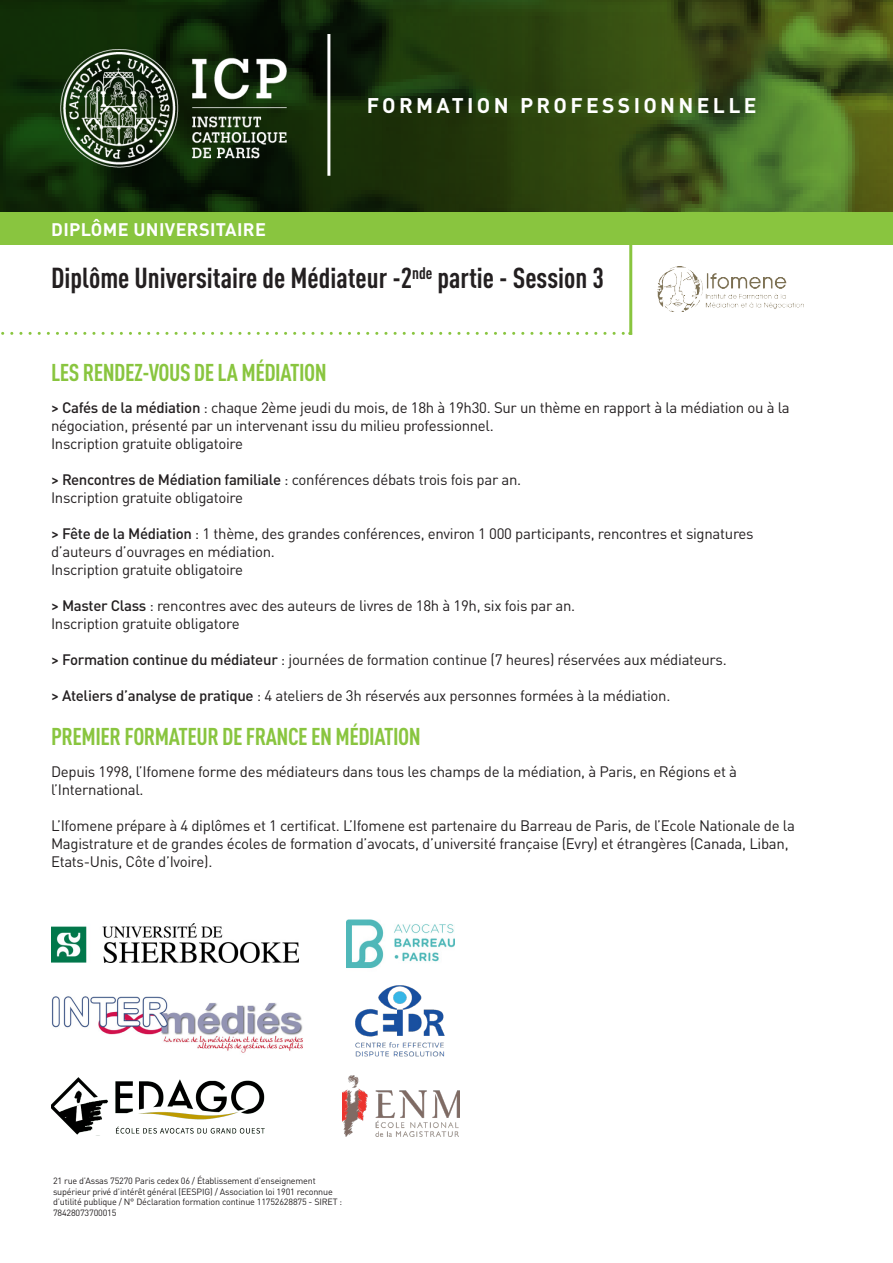
<style>
.page{position:relative;width:893px;height:1263px;background:#fff}
.page>*{position:absolute;margin:0;border:0;box-sizing:border-box;transform-origin:0 0}
.FC_titre_formation{font:700 condensed 28.5px "DINOT";color:#231f20}
.Les_Plus{font:700 condensed 24px "DINOT";letter-spacing:-.02em;color:#89c53f}
.t1{font:700 21px "DINOT";letter-spacing:.16em;color:#fff}
.t2{font:700 18px "DINOT";letter-spacing:.02em;color:#fff}
.Les_Plus-2{font:15px/18px "DINOT";letter-spacing:-.02em;color:#231f20}
.Les_Plus-3{font:9px/10.8px "DINOT";letter-spacing:-.02em;color:#231f20}
.s1{font-weight:500}
</style>
<div class="page">
<img style="left:0;top:0;width:893px;height:213px">
<div style="left:0;top:213px;width:893px;height:32px;background:#89c53f"></div>
<img style="left:61px;top:50px;width:225px;height:117px">
<hr style="left:327px;top:34px;width:3px;height:142px;background:#fff">
<hr style="left:629px;top:219px;width:3px;height:116px;background:#89c53f">
<svg style="left:1px;top:332px;width:629px;height:3px"></svg>
<img style="left:347px;top:919px;width:108px;height:67px">
<img style="left:51px;top:996px;width:252px;height:57px">
<img style="left:355px;top:986px;width:90px;height:71px">
<img style="left:51px;top:1077px;width:214px;height:59px">
<img style="left:342px;top:1076px;width:117px;height:60px">
<img style="left:52px;top:923px;width:247px;height:40px">
<img style="left:657px;top:266px;width:147px;height:46px">
<p class="t2" style="left:51px;top:218px;width:216px">DIPLÔME UNIVERSITAIRE</p>
<p class="t1" style="left:367px;top:92px;width:391px">FORMATION PROFESSIONNELLE</p>
<p class="FC_titre_formation" style="left:51px;top:261px;width:554px">Diplôme Universitaire de Médiateur -2<sup>nde</sup> partie - Session 3</p>
<p class="Les_Plus" style="left:51px;top:358px;width:277px">LES RENDEZ-VOUS DE LA MÉDIATION</p>
<p class="Les_Plus-2" style="left:51px;top:399px;width:740px"><span class="s1">&gt; Cafés de la médiation</span> : chaque 2ème jeudi du mois, de 18h à 19h30. Sur un thème en rapport à la médiation ou à la négociation, présenté par un intervenant issu du milieu professionnel.</p>
<p class="Les_Plus-2" style="left:51px;top:435px;width:194px">Inscription gratuite obligatoire</p>
<p class="Les_Plus-2" style="left:51px;top:471px;width:472px"><span class="s1">&gt; Rencontres de Médiation familiale</span> : conférences débats trois fois par an.</p>
<p class="Les_Plus-2" style="left:51px;top:489px;width:194px">Inscription gratuite obligatoire</p>
<p class="Les_Plus-2" style="left:51px;top:525px;width:704px"><span class="s1">&gt; Fête de la Médiation</span> : 1 thème, des grandes conférences, environ 1 000 participants, rencontres et signatures d’auteurs d’ouvrages en médiation.</p>
<p class="Les_Plus-2" style="left:51px;top:561px;width:194px">Inscription gratuite obligatoire</p>
<p class="Les_Plus-2" style="left:51px;top:597px;width:526px"><span class="s1">&gt; Master Class</span> : rencontres avec des auteurs de livres de 18h à 19h, six fois par an.</p>
<p class="Les_Plus-2" style="left:51px;top:615px;width:190px">Inscription gratuite obligatore</p>
<p class="Les_Plus-2" style="left:51px;top:651px;width:677px"><span class="s1">&gt; Formation continue du médiateur</span> : journées de formation continue (7 heures) réservées aux médiateurs.</p>
<p class="Les_Plus-2" style="left:51px;top:687px;width:621px"><span class="s1">&gt; Ateliers d’analyse de pratique</span> : 4 ateliers de 3h réservés aux personnes formées à la médiation.</p>
<p class="Les_Plus" style="left:51px;top:721px;width:371px">PREMIER FORMATEUR DE FRANCE EN MÉDIATION</p>
<p class="Les_Plus-2" style="left:51px;top:762px;width:688px">Depuis 1998, l’Ifomene forme des médiateurs dans tous les champs de la médiation, à Paris, en Régions et à l’International.</p>
<p class="Les_Plus-2" style="left:51px;top:816px;width:745px">L’Ifomene prépare à 4 diplômes et 1 certificat. L’Ifomene est partenaire du Barreau de Paris, de l’Ecole Nationale de la<br>Magistrature et de grandes écoles de formation d’avocats, d’université française (Evry) et étrangères (Canada, Liban,<br>Etats-Unis, Côte d’Ivoire).</p>
<p class="Les_Plus-3" style="left:53px;top:1175px;width:291px">21 rue d’Assas 75270 Paris cedex 06 / Établissement d’enseignement supérieur privé d’intérêt général (EESPIG) / Association loi 1901 reconnue d’utilité publique / N° Déclaration formation continue 11752628875 - SIRET :<br>78428073700015</p>
</div>
